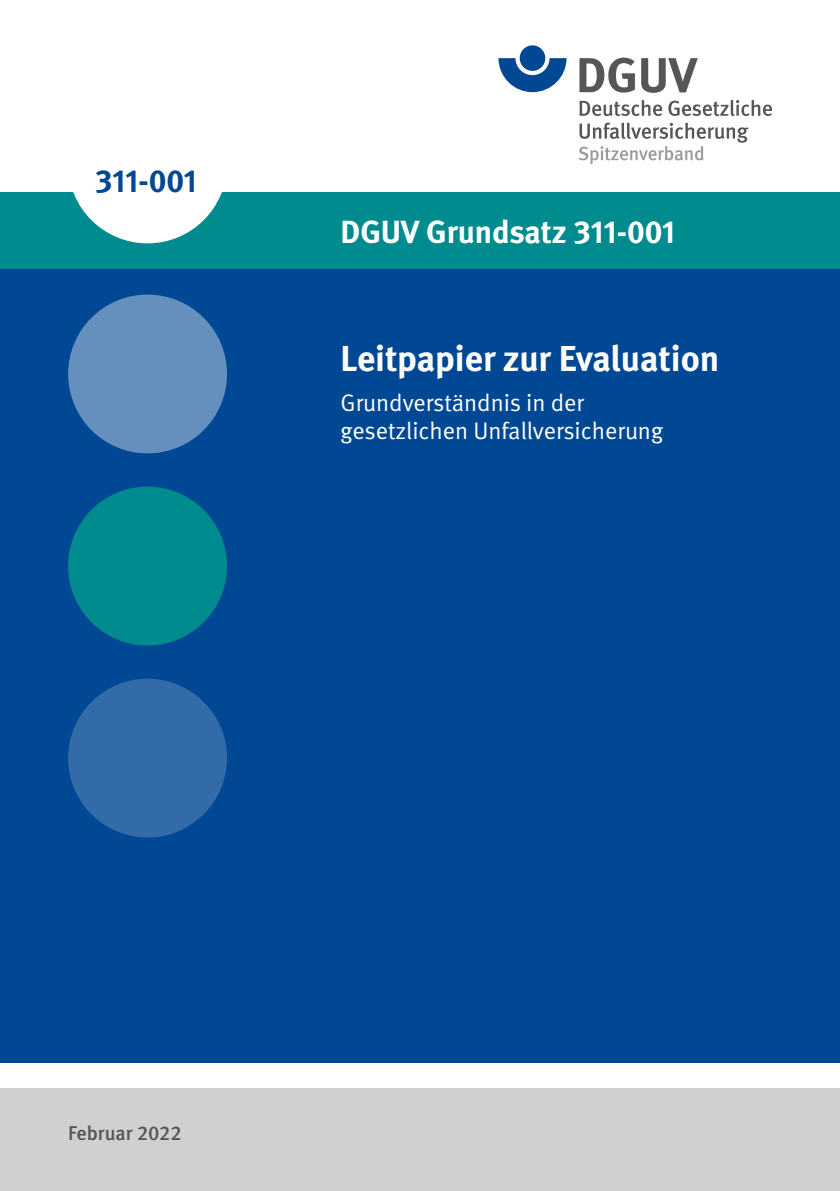
<style>
.page{position:relative;width:840px;height:1191px;background:#fff}
.page>*{position:absolute;margin:0;border:0;box-sizing:border-box;transform-origin:0 0}
.U1_bis_U4_Seite3_Titel{font:700 36px "DGUV Meta";color:#fff}
.U1_bis_U4_Seite3_BestNr_Balken{font:700 32px "DGUV Meta";color:#fff}
.t1{font:700 32px "DGUV Meta";color:#004893}
.U1_bis_U4_Seite3_SubTitel{font:24px/28px "DGUV Meta";color:#fff}
.U1_bis_U4_Seite3_Ausgabe{font:500 20px "DGUV Meta";color:#565655}
</style>
<div class="page">
<div style="left:0;top:261px;width:839px;height:801px;background:#004893"></div>
<div style="left:0;top:192px;width:839px;height:77px;background:#008c8e"></div>
<div style="left:68px;top:486px;width:159px;height:159px;background:#008c8e;border-radius:50%"></div>
<div style="left:68px;top:294px;width:159px;height:159px;background:#6590bd;border-radius:50%"></div>
<div style="left:68px;top:678px;width:159px;height:159px;background:#326ba8;border-radius:50%"></div>
<div style="left:68px;top:85px;width:159px;height:158px;background:#fff;border-radius:50%"></div>
<div style="left:0;top:1089px;width:839px;height:102px;background:#cfd0d0"></div>
<svg style="left:498px;top:58px;width:68px;height:34px"></svg>
<div style="left:519px;top:45px;width:26px;height:26px;background:#004893;border-radius:50%"></div>
<svg style="left:579px;top:58px;width:55px;height:35px"></svg>
<svg style="left:641px;top:58px;width:56px;height:35px"></svg>
<svg style="left:579px;top:100px;width:82px;height:16px"></svg>
<svg style="left:668px;top:100px;width:103px;height:16px"></svg>
<svg style="left:579px;top:123px;width:169px;height:41px"></svg>
<h2 class="t1" style="left:95px;top:162px;width:103px">311-001</h2>
<p class="U1_bis_U4_Seite3_BestNr_Balken" style="left:340px;top:212px;width:336px">DGUV Grundsatz 311-001</p>
<p class="U1_bis_U4_Seite3_Titel" style="left:340px;top:337px;width:380px">Leitpapier zur Evaluation</p>
<p class="U1_bis_U4_Seite3_SubTitel" style="left:340px;top:390px;width:324px">Grundverständnis in der gesetzlichen Unfallversicherung</p>
<p class="U1_bis_U4_Seite3_Ausgabe" style="left:68px;top:1121px;width:115px">Februar 2022</p>
</div>
